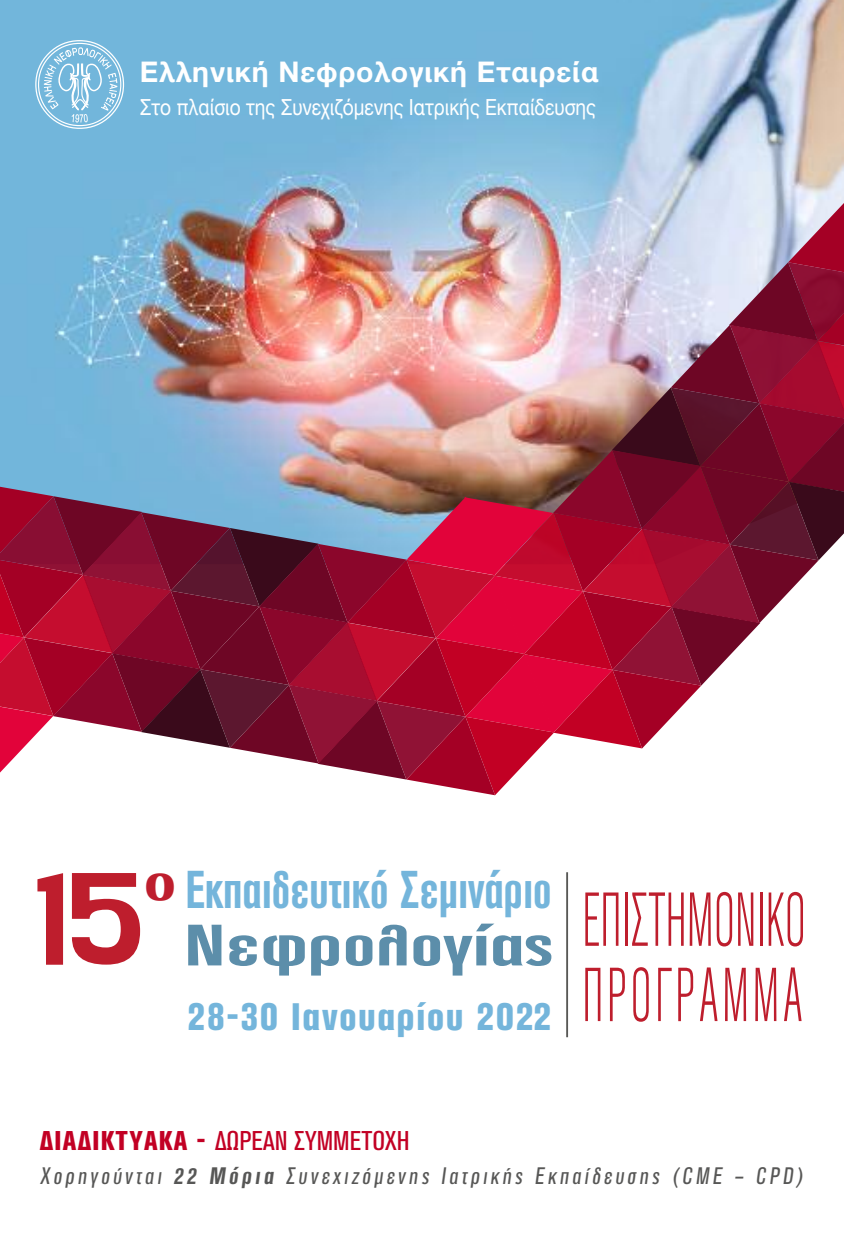
<style>
.page{position:relative;width:844px;height:1241px;background:#fff}
.page>*{position:absolute;margin:0;border:0;box-sizing:border-box;transform-origin:0 0}
.t1{font:91.52px "NPS Signage 1945";color:#be1e2d;scale:.93 1}
.t2{font:300 75.42px/75.2px "PF Akzidenz Cond";color:#be1e2d;scale:.72 1}
.t3{font:700 57.57px "PF Akzidenz Cond";color:#5c8eaa;scale:1.44 1}
.t4{font:700 52.68px "PF Akzidenz Cond";color:#74b5db;scale:.88 1}
.t5{font:900 37.8px "PF Akzidenz Cond";letter-spacing:.05em;color:#74b5db;scale:.94 1}
.t6{font:700 28.53px "Helvetica Neue";letter-spacing:.03em;color:#fff}
.t7{font:26.95px "PF Akzidenz Cond";color:#c20024;scale:1.09 1}
.t8{font:23.62px "PF Akzidenz Cond";color:#575756}
.t9{font:22.4px "Helvetica Neue";color:#fff;scale:.86 1}
.s1{font-weight:900}
.s2{font-weight:700}
</style>
<div class="page">
<img style="left:0;top:0;width:843px;height:203px">
<img style="left:0;top:203px;width:843px;height:592px">
<svg style="left:35px;top:40px;width:89px;height:89px;background:#8fc5e2"></svg>
<hr style="left:566px;top:872px;width:2px;height:165px;background:#585856">
<p class="t6" style="left:140px;top:50px;width:460px">Ελληνική Νεφρολογική Εταιρεία</p>
<p class="t9" style="left:140px;top:90px;width:532px">Στο πλαίσιο της Συνεχιζόμενης Ιατρικής Εκπαίδευσης</p>
<h1 class="t1" style="left:37px;top:879px;width:121px">15</h1>
<h3 class="t4" style="left:144px;top:859px;width:464px"><sup>o</sup> Eκπαιδευτικό Σεµινάριο</h3>
<h3 class="t3" style="left:184px;top:912px;width:259px">Νεφρολογίας</h3>
<h3 class="t5" style="left:187px;top:994px;width:388px">28-30 Iανουαρίου 2022</h3>
<h2 class="t2" style="left:582px;top:884px;width:312px">ΕΠΙΣΤΗΜΟΝΙΚΟ<br>ΠΡΟΓΡΑΜΜΑ</h2>
<p class="t7" style="left:40px;top:1125px;width:340px"><span class="s1">∆ΙΑ∆ΙΚΤΥΑΚA -</span> ∆ΩΡΕAΝ ΣΥΜΜΕΤΟΧΗ</p>
<p class="t8" style="left:40px;top:1162px;width:768px">Xορηγούνται <span class="s2">22 Μόρια</span> Συνεχιζόµενης Ιατρικής Εκπαίδευσης (CME – CPD)</p>
</div>
